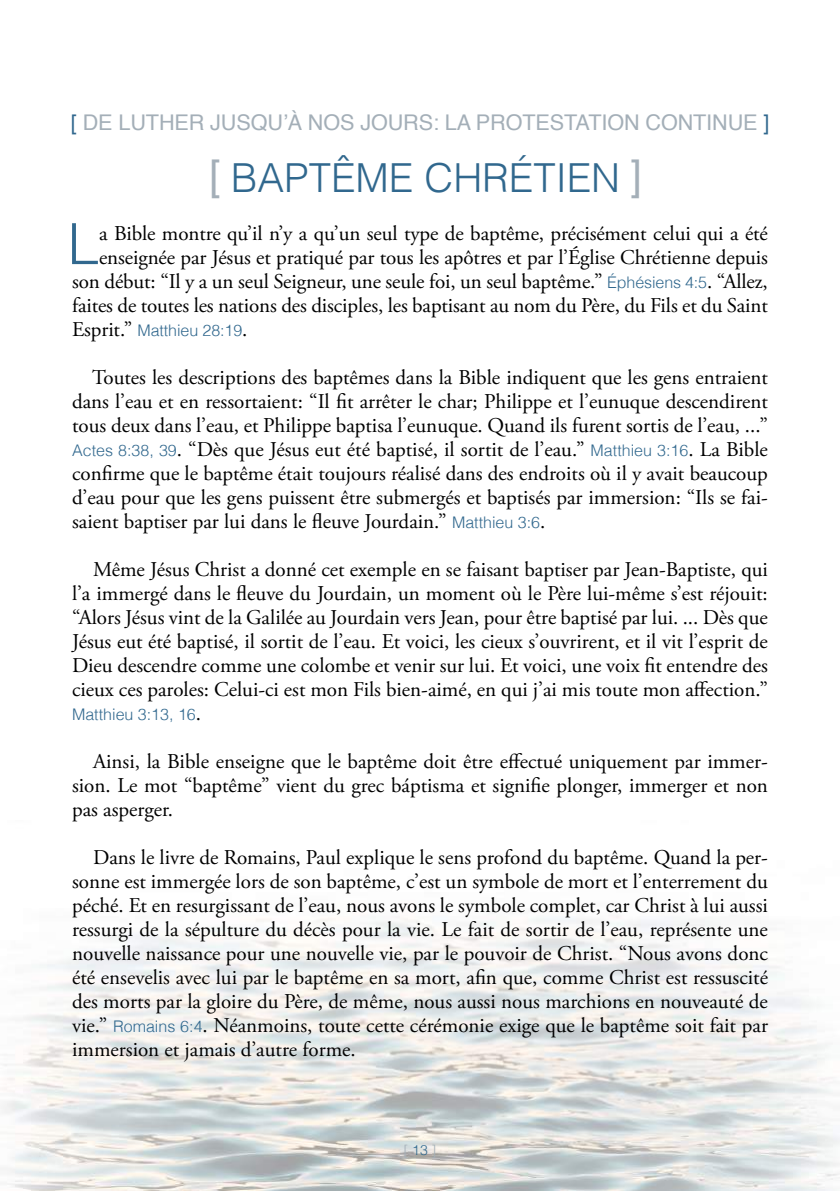
<style>
.page{position:relative;width:840px;height:1191px;background:#fff}
.page>*{position:absolute;margin:0;border:0;box-sizing:border-box;transform-origin:0 0}
.t1{font:300 56.8px "Helvetica";color:#31688e}
.t2{font:300 40px "Helvetica";color:#31688e}
.t3{font:21.6px "Helvetica";letter-spacing:-.005em;color:#a4afb8}
.t4{font:21px/24px "Adobe Garamond Pro";letter-spacing:-.005em;color:#000;text-align:justify}
.t5{font:300 16px "Helvetica";letter-spacing:-.005em;color:#31688e}
.t6{font:300 14px "Helvetica";color:#a4afb8}
.s1{color:#31688e}
.s2{font-family:"Roboto";font-weight:400;color:#a4afb8}
.s3{font-family:"Helvetica";font-weight:300;font-size:16px;color:#31688e}
.s4{font-family:"Adobe Garamond Pro";font-weight:400;font-size:21px;color:#000}
</style>
<div class="page">
<img style="left:0;top:915px;width:839px;height:276px">
<p class="t3" style="left:71px;top:105px;width:700px"><span class="s1">[</span> DE LUTHER JUSQU’À NOS JOURS: LA PROTESTATION CONTINUE <span class="s1">]</span></p>
<h2 class="t2" style="left:209px;top:143px;width:434px"><span class="s2">[</span> BAPTÊME CHRÉTIEN <span class="s2">]</span></h2>
<h1 class="t1" style="left:67px;top:195px;width:33px">L</h1>
<p class="t4" style="left:72px;top:222px;width:697px;text-align:right">a Bible montre qu’il n’y a qu’un seul type de baptême, précisément celui qui a été enseignée par Jésus et pratiqué par tous les apôtres et par l’Église Chrétienne depuis son début: “Il y a un seul Seigneur, une seule foi, un seul baptême.” <span class="s3">Éphésiens 4:5</span>. “Allez, faites de toutes les nations des disciples, les baptisant au nom du Père, du Fils et du Saint</p>
<p class="t5" style="left:72px;top:317px;width:177px"><span class="s4">Esprit.”</span> Matthieu 28:19<span class="s4">.</span></p>
<p class="t4" style="left:72px;top:366px;width:697px;text-indent:20px">Toutes les descriptions des baptêmes dans la Bible indiquent que les gens entraient dans l’eau et en ressortaient: “Il fit arrêter le char; Philippe et l’eunuque descendirent tous deux dans l’eau, et Philippe baptisa l’eunuque. Quand ils furent sortis de l’eau, ...” <span class="s3">Actes 8:38, 39</span>. “Dès que Jésus eut été baptisé, il sortit de l’eau.” <span class="s3">Matthieu 3:16</span>. La Bible confirme que le baptême était toujours réalisé dans des endroits où il y avait beaucoup d’eau pour que les gens puissent être submergés et baptisés par immersion: “Ils se fai&shy;saient baptiser par lui dans le fleuve Jourdain.” <span class="s3">Matthieu 3:6</span>.</p>
<p class="t4" style="left:72px;top:558px;width:697px;text-indent:21px">Même Jésus Christ a donné cet exemple en se faisant baptiser par Jean-Baptiste, qui l’a immergé dans le fleuve du Jourdain, un moment où le Père lui-même s’est réjouit: “Alors Jésus vint de la Galilée au Jourdain vers Jean, pour être baptisé par lui. ... Dès que Jésus eut été baptisé, il sortit de l’eau. Et voici, les cieux s’ouvrirent, et il vit l’esprit de Dieu descendre comme une colombe et venir sur lui. Et voici, une voix fit entendre des cieux ces paroles: Celui-ci est mon Fils bien-aimé, en qui j’ai mis toute mon affection.”</p>
<p class="t5" style="left:72px;top:701px;width:130px">Matthieu 3:13, 16<span class="s4">.</span></p>
<p class="t4" style="left:72px;top:750px;width:697px;text-indent:21px">Ainsi, la Bible enseigne que le baptême doit être effectué uniquement par immer&shy;sion. Le mot “baptême” vient du grec báptisma et signifie plonger, immerger et non pas asperger.</p>
<p class="t4" style="left:72px;top:846px;width:697px;text-indent:21px">Dans le livre de Romains, Paul explique le sens profond du baptême. Quand la per&shy;sonne est immergée lors de son baptême, c’est un symbole de mort et l’enterrement du péché. Et en resurgissant de l’eau, nous avons le symbole complet, car Christ à lui aussi ressurgi de la sépulture du décès pour la vie. Le fait de sortir de l’eau, représente une nouvelle naissance pour une nouvelle vie, par le pouvoir de Christ. “Nous avons donc été ensevelis avec lui par le baptême en sa mort, afin que, comme Christ est ressuscité des morts par la gloire du Père, de même, nous aussi nous marchions en nouveauté de vie.” <span class="s3">Romains 6:4</span>. Néanmoins, toute cette cérémonie exige que le baptême soit fait par immersion et jamais d’autre forme.</p>
<p class="t6" style="left:403px;top:1138px;width:34px">[ <span class="s1">13</span> ]</p>
</div>
